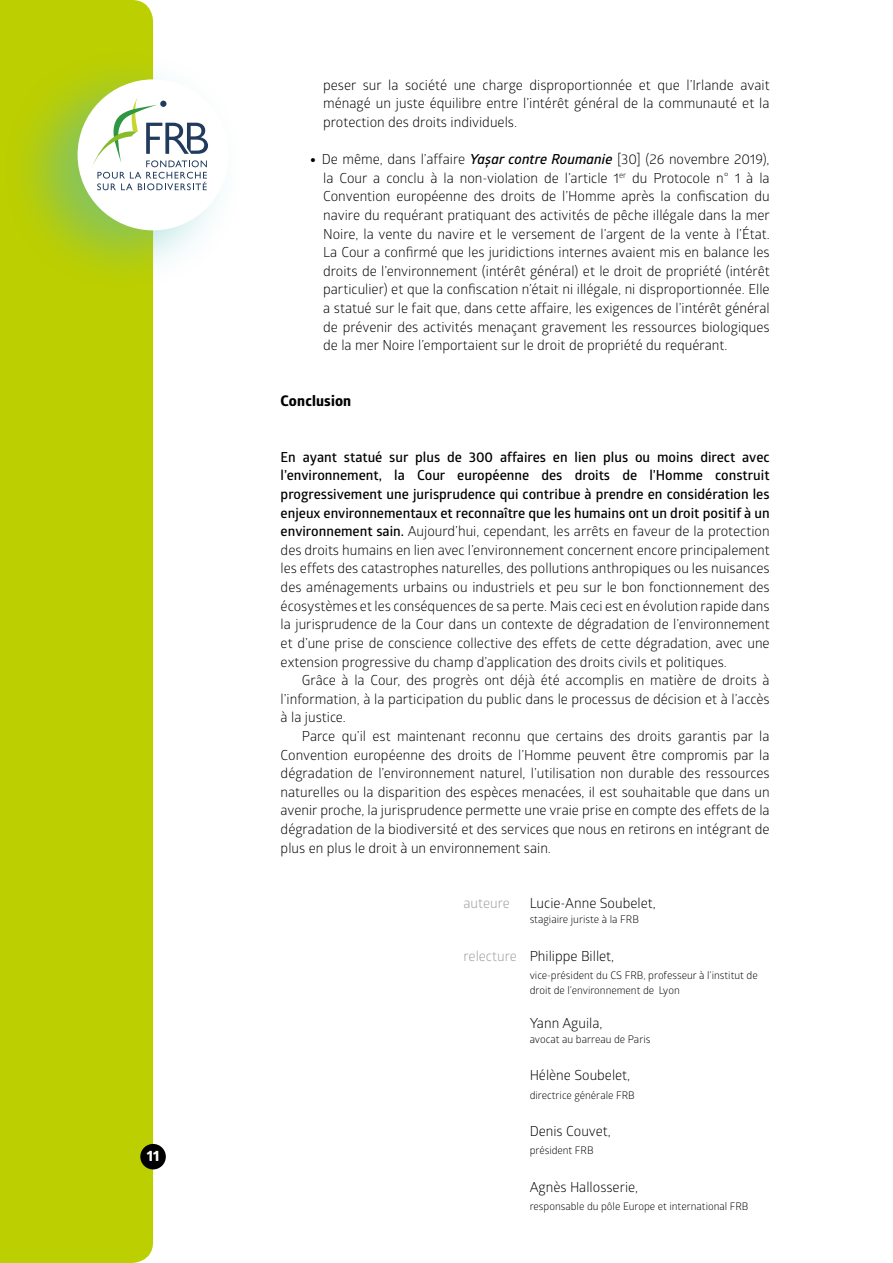
<style>
.page{position:relative;width:893px;height:1263px;background:#fff}
.page>*{position:absolute;margin:0;border:0;box-sizing:border-box;transform-origin:0 0}
.t1{font:700 14.85px "Globerx";color:#fff}
.t2{font:700 14.7px "Globerx";letter-spacing:.01em;color:#000}
.t3{font:13.8px/18.6px "Glober";color:#000;text-align:justify}
.t4{font:13.8px "Glober";color:#9d9d9c}
.t5{font:10.5px/15px "Glober";color:#000}
.s1{font-weight:900}
.s2{font-weight:600;font-style:italic}
.s3{font-weight:600}
.s4{color:#9d9d9c}
</style>
<div class="page">
<div style="left:0;top:0;width:153px;height:1263px;background:#bccf00"></div>
<div style="left:1px;top:49px;width:244px;height:243px;background:#51babc;opacity:.5"></div>
<div style="left:78px;top:79px;width:151px;height:151px;background:#fff;border-radius:50%"></div>
<svg style="left:91px;top:96px;width:117px;height:94px"></svg>
<div style="left:140px;top:1144px;width:26px;height:25px;background:#000;border-radius:50%"></div>
<p class="t1" style="left:147px;top:1145px;width:14px">11</p>
<p class="t3" style="left:323px;top:75px;width:448px">peser sur la société une charge disproportionnée et que l’Irlande avait ménagé un juste équilibre entre l’intérêt général de la communauté et la protection des droits individuels.</p>
<p class="t3" style="left:323px;top:149px;width:448px;text-indent:-13px"><span class="s1">•</span> De même, dans l’affaire <span class="s2">Yașar contre Roumanie</span> [30] (26 novembre 2019), la Cour a conclu à la non-violation de l’article 1<sup>er</sup> du Protocole n° 1 à la Convention européenne des droits de l’Homme après la confiscation du navire du requérant pratiquant des activités de pêche illégale dans la mer Noire, la vente du navire et le versement de l’argent de la vente à l’État.<br>La Cour a confirmé que les juridictions internes avaient mis en balance les droits de l’environnement (intérêt général) et le droit de propriété (intérêt particulier) et que la confiscation n’était ni illégale, ni disproportionnée. Elle a statué sur le fait que, dans cette affaire, les exigences de l’intérêt général de prévenir des activités menaçant gravement les ressources biologiques de la mer Noire l’emportaient sur le droit de propriété du requérant.</p>
<p class="t2" style="left:281px;top:390px;width:72px">Conclusion</p>
<p class="t3" style="left:281px;top:447px;width:491px"><span class="s3">En ayant statué sur plus de 300 affaires en lien plus ou moins direct avec l’environnement, la Cour européenne des droits de l’Homme construit progressivement une jurisprudence qui contribue à prendre en considération les enjeux environnementaux et reconnaître que les humains ont un droit positif à un environnement sain.</span> Aujourd’hui, cependant, les arrêts en faveur de la protection des droits humains en lien avec l’environnement concernent encore principalement les effets des catastrophes naturelles, des pollutions anthropiques ou les nuisances des aménagements urbains ou industriels et peu sur le bon fonctionnement des écosystèmes et les conséquences de sa perte. Mais ceci est en évolution rapide dans la jurisprudence de la Cour dans un contexte de dégradation de l’environnement et d’une prise de conscience collective des effets de cette dégradation, avec une extension progressive du champ d’application des droits civils et politiques.</p>
<p class="t3" style="left:281px;top:670px;width:490px;text-indent:21px">Grâce à la Cour, des progrès ont déjà été accomplis en matière de droits à l’information, à la participation du public dans le processus de décision et à l’accès à la justice.</p>
<p class="t3" style="left:281px;top:726px;width:490px;text-indent:21px">Parce qu’il est maintenant reconnu que certains des droits garantis par la Convention européenne des droits de l’Homme peuvent être compromis par la dégradation de l’environnement naturel, l’utilisation non durable des ressources naturelles ou la disparition des espèces menacées, il est souhaitable que dans un avenir proche, la jurisprudence permette une vraie prise en compte des effets de la dégradation de la biodiversité et des services que nous en retirons en intégrant de plus en plus le droit à un environnement sain.</p>
<p class="t4" style="left:463px;top:894px;width:48px">auteure</p>
<p class="t3" style="left:530px;top:893px;width:128px">Lucie-Anne Soubelet,</p>
<p class="t5" style="left:530px;top:911px;width:111px">stagiaire juriste à la FRB</p>
<p class="t3" style="left:463px;top:946px;width:152px"><span class="s4">relecture</span> Philippe Billet,</p>
<p class="t5" style="left:530px;top:967px;width:230px">vice-président du CS FRB, professeur à l’institut de droit de l’environnement de Lyon</p>
<p class="t3" style="left:530px;top:1013px;width:74px">Yann Aguila,</p>
<p class="t5" style="left:530px;top:1031px;width:122px">avocat au barreau de Paris</p>
<p class="t3" style="left:530px;top:1065px;width:102px">Hélène Soubelet,</p>
<p class="t5" style="left:530px;top:1087px;width:107px">directrice générale FRB</p>
<p class="t3" style="left:530px;top:1121px;width:83px">Denis Couvet,</p>
<p class="t5" style="left:530px;top:1142px;width:65px">président FRB</p>
<p class="t3" style="left:530px;top:1177px;width:110px">Agnès Hallosserie,</p>
<p class="t5" style="left:530px;top:1198px;width:220px">responsable du pôle Europe et international FRB</p>
</div>
